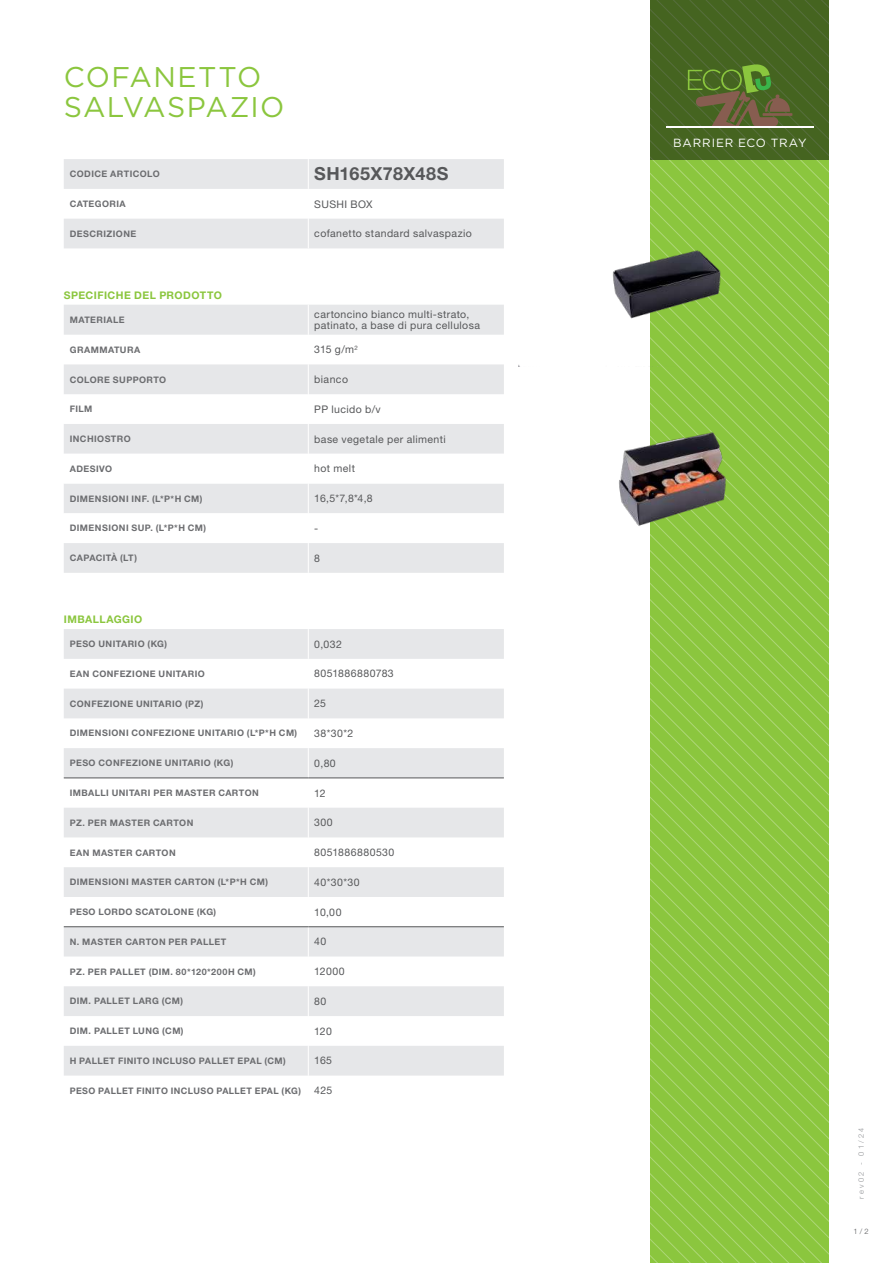
<style>
.page{position:relative;width:893px;height:1263px;background:#fff}
.page>*{position:absolute;margin:0;border:0;box-sizing:border-box;transform-origin:0 0}
.t1{font:28.5px/30px "Gotham";letter-spacing:.045em;color:#8bc63e}
.t2{font:700 18px "Helvetica Neue LT Std";letter-spacing:.02em;color:#57585a}
.t3{font:11.85px "Gotham";letter-spacing:.065em;color:#fff}
.t4{font:10.5px/10.5px "Helvetica Neue LT Std";letter-spacing:.04em;color:#57585a}
.t5{font:700 10.5px "Helvetica Neue LT Std";letter-spacing:.045em;color:#8bc63e}
.t6{font:700 9px "Helvetica Neue LT Std";letter-spacing:.05em;color:#6c6d70}
.t7{font:700 9px "Helvetica Neue LT Std";letter-spacing:.025em;color:#6c6d70}
.t8{font:300 7.5px "Helvetica Neue LT Std";letter-spacing:.315em;color:#939598}
.t9{font:300 7.5px "Helvetica Neue LT Std";color:#57585a}
</style>
<div class="page">
<svg style="left:651px;top:574px;width:178px;height:17px;background:#8dc742"></svg>
<svg style="left:651px;top:591px;width:178px;height:319px;background:#8dc742"></svg>
<svg style="left:651px;top:910px;width:178px;height:58px;background:#8dc742"></svg>
<svg style="left:651px;top:968px;width:178px;height:295px;background:#8dc742"></svg>
<svg style="left:653px;top:0;width:176px;height:159px;background:#4c6726"></svg>
<hr style="left:666px;top:126px;width:148px;height:1px;background:#fff">
<svg style="left:64px;top:159px;width:440px;height:89px"></svg>
<svg style="left:64px;top:305px;width:440px;height:268px;fill:#e6e7e9"></svg>
<hr style="left:308px;top:305px;width:1px;height:30px;background:#fff">
<svg style="left:308px;top:335px;width:1px;height:29px"></svg>
<hr style="left:308px;top:364px;width:1px;height:30px;background:#fff">
<hr style="left:308px;top:394px;width:1px;height:30px;background:#fff">
<hr style="left:308px;top:424px;width:1px;height:30px;background:#fff">
<svg style="left:64px;top:454px;width:440px;height:89px"></svg>
<hr style="left:308px;top:483px;width:1px;height:30px;background:#fff">
<hr style="left:308px;top:513px;width:1px;height:30px;background:#fff">
<hr style="left:308px;top:543px;width:1px;height:30px;background:#fff">
<svg style="left:64px;top:629px;width:440px;height:446px;fill:#e6e7e9"></svg>
<hr style="left:308px;top:629px;width:1px;height:30px;background:#fff">
<hr style="left:308px;top:659px;width:1px;height:30px;background:#fff">
<svg style="left:308px;top:689px;width:1px;height:29px"></svg>
<hr style="left:308px;top:718px;width:1px;height:30px;background:#fff">
<svg style="left:308px;top:748px;width:1px;height:29px"></svg>
<hr style="left:308px;top:778px;width:1px;height:30px;background:#fff">
<svg style="left:308px;top:808px;width:1px;height:29px"></svg>
<hr style="left:308px;top:837px;width:1px;height:30px;background:#fff">
<hr style="left:308px;top:867px;width:1px;height:30px;background:#fff">
<svg style="left:308px;top:897px;width:1px;height:59px"></svg>
<hr style="left:308px;top:956px;width:1px;height:30px;background:#fff">
<hr style="left:308px;top:986px;width:1px;height:30px;background:#fff">
<hr style="left:308px;top:1016px;width:1px;height:30px;background:#fff">
<svg style="left:308px;top:1046px;width:1px;height:29px"></svg>
<hr style="left:64px;top:777px;width:244px;height:1px;background:#57585a">
<hr style="left:308px;top:777px;width:196px;height:1px;background:#57585a">
<hr style="left:64px;top:926px;width:244px;height:1px;background:#57585a">
<hr style="left:308px;top:926px;width:196px;height:1px;background:#57585a">
<img style="left:518px;top:159px;width:311px;height:207px">
<img style="left:619px;top:366px;width:210px;height:208px">
<h1 class="t1" style="left:64px;top:61px;width:222px">COFANETTO<br>SALVASPAZIO</h1>
<p class="t6" style="left:70px;top:168px;width:92px">CODICE ARTICOLO</p>
<h2 class="t2" style="left:314px;top:163px;width:136px">SH165X78X48S</h2>
<p class="t6" style="left:70px;top:198px;width:57px">CATEGORIA</p>
<p class="t4" style="left:314px;top:198px;width:60px">SUSHI BOX</p>
<p class="t6" style="left:70px;top:228px;width:68px">DESCRIZIONE</p>
<p class="t4" style="left:314px;top:228px;width:159px">cofanetto standard salvaspazio</p>
<p class="t5" style="left:64px;top:288px;width:160px">SPECIFICHE DEL PRODOTTO</p>
<p class="t6" style="left:70px;top:314px;width:57px">MATERIALE</p>
<p class="t4" style="left:314px;top:309px;width:167px">cartoncino bianco multi-strato, patinato, a base di pura cellulosa</p>
<p class="t6" style="left:70px;top:344px;width:72px">GRAMMATURA</p>
<p class="t4" style="left:314px;top:344px;width:45px">315 g/m<sup>2</sup></p>
<p class="t6" style="left:70px;top:374px;width:98px">COLORE SUPPORTO</p>
<p class="t4" style="left:314px;top:374px;width:35px">bianco</p>
<p class="t6" style="left:70px;top:403px;width:24px">FILM</p>
<p class="t4" style="left:314px;top:404px;width:68px">PP lucido b/v</p>
<p class="t6" style="left:70px;top:433px;width:62px">INCHIOSTRO</p>
<p class="t4" style="left:314px;top:433px;width:133px">base vegetale per alimenti</p>
<p class="t6" style="left:70px;top:463px;width:44px">ADESIVO</p>
<p class="t4" style="left:314px;top:463px;width:42px">hot melt</p>
<p class="t6" style="left:70px;top:493px;width:134px">DIMENSIONI INF. (L*P*H CM)</p>
<p class="t4" style="left:314px;top:493px;width:60px">16,5*7,8*4,8</p>
<p class="t6" style="left:70px;top:523px;width:138px">DIMENSIONI SUP. (L*P*H CM)</p>
<p class="t4" style="left:314px;top:523px;width:6px">-</p>
<p class="t7" style="left:70px;top:552px;width:69px">CAPACITÀ (LT)</p>
<p class="t4" style="left:314px;top:552px;width:7px">8</p>
<p class="t5" style="left:64px;top:613px;width:80px">IMBALLAGGIO</p>
<p class="t6" style="left:70px;top:638px;width:99px">PESO UNITARIO (KG)</p>
<p class="t4" style="left:314px;top:639px;width:29px">0,032</p>
<p class="t6" style="left:70px;top:668px;width:137px">EAN CONFEZIONE UNITARIO</p>
<p class="t4" style="left:314px;top:668px;width:81px">8051886880783</p>
<p class="t6" style="left:70px;top:698px;width:135px">CONFEZIONE UNITARIO (PZ)</p>
<p class="t4" style="left:314px;top:698px;width:13px">25</p>
<p class="t6" style="left:70px;top:728px;width:229px">DIMENSIONI CONFEZIONE UNITARIO (L*P*H CM)</p>
<p class="t4" style="left:314px;top:728px;width:41px">38*30*2</p>
<p class="t6" style="left:70px;top:757px;width:165px">PESO CONFEZIONE UNITARIO (KG)</p>
<p class="t4" style="left:314px;top:758px;width:23px">0,80</p>
<p class="t6" style="left:70px;top:787px;width:190px">IMBALLI UNITARI PER MASTER CARTON</p>
<p class="t4" style="left:314px;top:787px;width:13px">12</p>
<p class="t6" style="left:70px;top:817px;width:125px">PZ. PER MASTER CARTON</p>
<p class="t4" style="left:314px;top:817px;width:20px">300</p>
<p class="t6" style="left:70px;top:847px;width:107px">EAN MASTER CARTON</p>
<p class="t4" style="left:314px;top:847px;width:82px">8051886880530</p>
<p class="t6" style="left:70px;top:876px;width:200px">DIMENSIONI MASTER CARTON (L*P*H CM)</p>
<p class="t4" style="left:314px;top:877px;width:47px">40*30*30</p>
<p class="t6" style="left:70px;top:906px;width:148px">PESO LORDO SCATOLONE (KG)</p>
<p class="t4" style="left:314px;top:906px;width:29px">10,00</p>
<p class="t6" style="left:70px;top:936px;width:158px">N. MASTER CARTON PER PALLET</p>
<p class="t4" style="left:314px;top:936px;width:14px">40</p>
<p class="t6" style="left:70px;top:966px;width:188px">PZ. PER PALLET (DIM. 80*120*200H CM)</p>
<p class="t4" style="left:314px;top:966px;width:32px">12000</p>
<p class="t6" style="left:70px;top:995px;width:115px">DIM. PALLET LARG (CM)</p>
<p class="t4" style="left:314px;top:996px;width:14px">80</p>
<p class="t6" style="left:70px;top:1025px;width:115px">DIM. PALLET LUNG (CM)</p>
<p class="t4" style="left:314px;top:1025px;width:19px">120</p>
<p class="t6" style="left:70px;top:1055px;width:218px">H PALLET FINITO INCLUSO PALLET EPAL (CM)</p>
<p class="t4" style="left:314px;top:1055px;width:19px">165</p>
<p class="t6" style="left:70px;top:1085px;width:233px">PESO PALLET FINITO INCLUSO PALLET EPAL (KG)</p>
<p class="t4" style="left:314px;top:1085px;width:19px">425</p>
<h3 class="t3" style="left:673px;top:135px;width:135px">BARRIER ECO TRAY</h3>
<p class="t8" style="left:856px;top:1199px;width:73px;rotate:-90deg">rev02 - 01/24</p>
<p class="t9" style="left:853px;top:1226px;width:17px">1/2</p>
</div>
